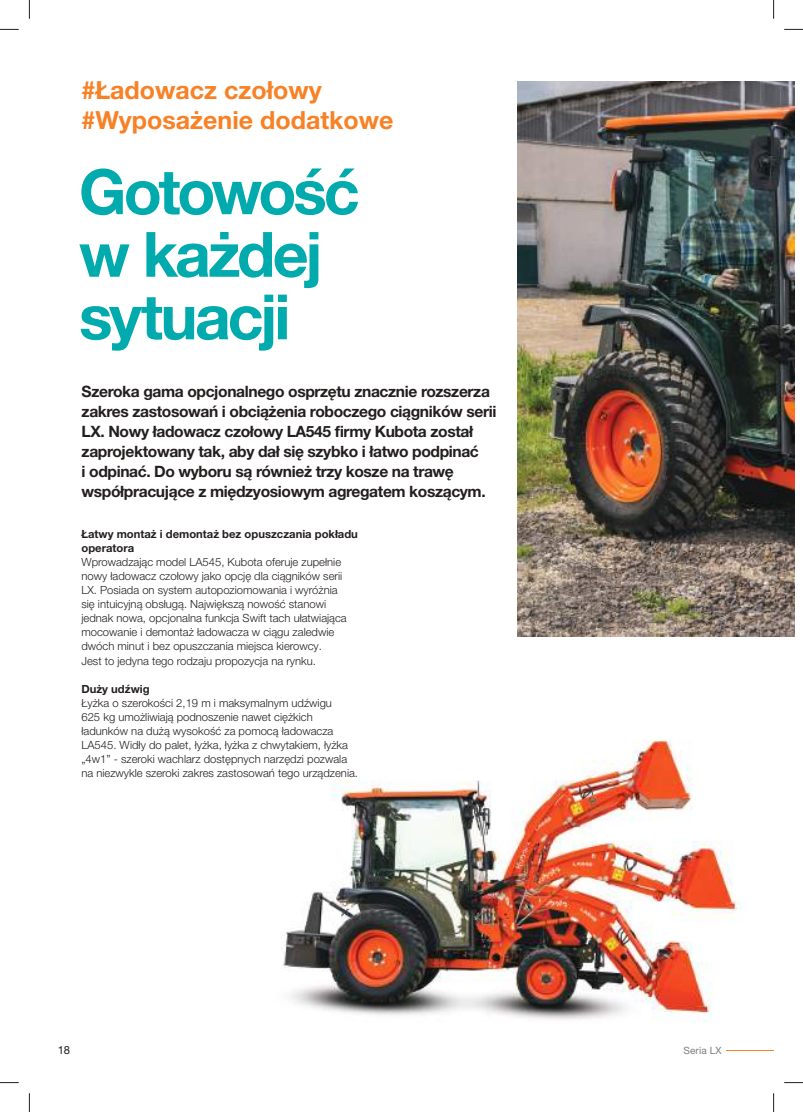
<style>
.page{position:relative;width:803px;height:1112px;background:#fff}
.page>*{position:absolute;margin:0;border:0;box-sizing:border-box;transform-origin:0 0}
.t1{font:700 62.5px/62.5px "Helvetica Neue LT Pro";letter-spacing:-.05em;color:#00aaad}
.t2{font:700 25px/30px "Helvetica Neue LT Pro";color:#f88126}
.t3{font:700 15.62px/20px "Helvetica Neue LT Pro";letter-spacing:-.025em;color:#241f1f}
.t4{font:300 11.25px/14px "Helvetica Neue LT Pro";color:#241f1f}
.t5{font:700 11.25px/14px "Helvetica Neue LT Pro";color:#241f1f}
.t6{font:11.25px "Helvetica Neue LT Pro";color:#241f1f}
.t7{font:10px "Helvetica Neue LT Pro";letter-spacing:.01em;color:#7d7c7e}
</style>
<div class="page">
<hr style="left:726px;top:1049px;width:47px;height:1px;background:#f88026">
<img style="left:281px;top:739px;width:461px;height:283px">
<img style="left:518px;top:81px;width:277px;height:555px">
<svg style="left:0;top:29px;width:19px;height:1px"></svg>
<svg style="left:784px;top:29px;width:19px;height:1px"></svg>
<svg style="left:0;top:1082px;width:19px;height:1px"></svg>
<svg style="left:784px;top:1082px;width:19px;height:1px"></svg>
<svg style="left:29px;top:0;width:1px;height:19px"></svg>
<svg style="left:29px;top:1093px;width:1px;height:18px"></svg>
<svg style="left:773px;top:0;width:1px;height:19px"></svg>
<svg style="left:773px;top:1093px;width:1px;height:18px"></svg>
<h2 class="t2" style="left:81px;top:75px;width:313px">#Ładowacz czołowy #Wyposażenie dodatkowe</h2>
<h1 class="t1" style="left:79px;top:159px;width:282px">Gotowość w każdej sytuacji</h1>
<p class="t3" style="left:82px;top:381px;width:416px">Szeroka gama opcjonalnego osprzętu znacznie rozszerza zakres zastosowań i obciążenia roboczego ciągników serii LX. Nowy ładowacz czołowy LA545 firmy Kubota został zaprojektowany tak, aby dał się szybko i łatwo podpinać<br>i odpinać. Do wyboru są również trzy kosze na trawę współpracujące z międzyosiowym agregatem koszącym.</p>
<p class="t5" style="left:81px;top:526px;width:278px">Łatwy montaż i demontaż bez opuszczania pokładu operatora</p>
<p class="t4" style="left:81px;top:554px;width:267px">Wprowadzając model LA545, Kubota oferuje zupełnie nowy ładowacz czołowy jako opcję dla ciągników serii LX. Posiada on system autopoziomowania i wyróżnia się intuicyjną obsługą. Największą nowość stanowi jednak nowa, opcjonalna funkcja Swift tach ułatwiająca mocowanie i demontaż ładowacza w ciągu zaledwie dwóch minut i bez opuszczania miejsca kierowcy.<br>Jest to jedyna tego rodzaju propozycja na rynku.</p>
<p class="t5" style="left:81px;top:681px;width:70px">Duży udźwig</p>
<p class="t4" style="left:81px;top:695px;width:278px">Łyżka o szerokości 2,19 m i maksymalnym udźwigu<br>625 kg umożliwiają podnoszenie nawet ciężkich ładunków na dużą wysokość za pomocą ładowacza LA545. Widły do palet, łyżka, łyżka z chwytakiem, łyżka „4w1” - szeroki wachlarz dostępnych narzędzi pozwala na niezwykle szeroki zakres zastosowań tego urządzenia.</p>
<p class="t6" style="left:58px;top:1042px;width:14px">18</p>
<p class="t7" style="left:683px;top:1043px;width:39px">Seria LX</p>
</div>
